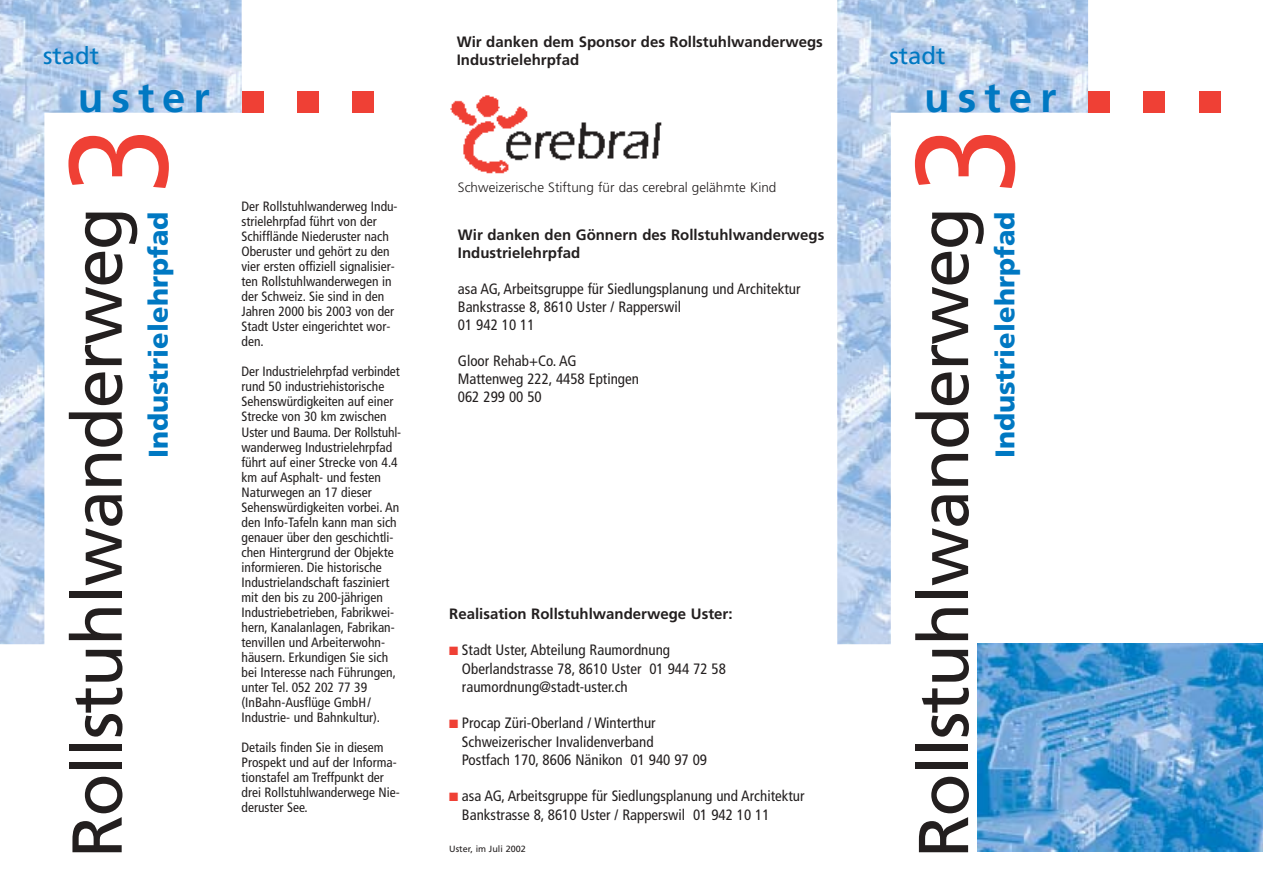
<style>
.page{position:relative;width:1263px;height:893px;background:#fff}
.page>*{position:absolute;margin:0;border:0;box-sizing:border-box;transform-origin:0 0}
.t1{font:condensed 141px "Frutiger";color:#ef4035}
.t2{font:70.5px "Frutiger";letter-spacing:-.02em;color:#231f1f}
.t3{font:700 42px "Frutiger";letter-spacing:.19em;color:#0078c2}
.t4{font:900 27px "Frutiger";color:#0078c2}
.t5{font:24px "Frutiger";color:#0078c2}
.t6{font:condensed 15px/18px "Frutiger";color:#231f1f}
.t7{font:700 15px/18px "Frutiger";color:#231f1f}
.t8{font:condensed 13.5px/15px "Frutiger";color:#231f1f}
.t9{font:300 13.5px "Frutiger";color:#231f1f}
.t10{font:9px "Frutiger";color:#231f1f}
.s1{color:#ef4035}
</style>
<div class="page">
<img style="left:450px;top:95px;width:78px;height:79px">
<img style="left:0;top:0;width:242px;height:644px">
<div style="left:242px;top:91px;width:22px;height:22px;background:#ef4035"></div>
<div style="left:297px;top:91px;width:22px;height:22px;background:#ef4035"></div>
<div style="left:353px;top:91px;width:21px;height:22px;background:#ef4035"></div>
<img style="left:837px;top:0;width:251px;height:644px">
<div style="left:1088px;top:91px;width:22px;height:22px;background:#ef4035"></div>
<div style="left:1144px;top:91px;width:21px;height:22px;background:#ef4035"></div>
<div style="left:1199px;top:91px;width:22px;height:22px;background:#ef4035"></div>
<img style="left:977px;top:643px;width:285px;height:208px">
<img style="left:502px;top:119px;width:160px;height:44px">
<h3 class="t5" style="left:43px;top:46px;width:58px">stadt</h3>
<h3 class="t3" style="left:78px;top:81px;width:134px">uster</h3>
<h1 class="t1" style="left:62px;top:193px;width:69px;rotate:-90deg">3</h1>
<h2 class="t2" style="left:69px;top:858px;width:652px;rotate:-90deg">Rollstuhlwanderweg</h2>
<h3 class="t4" style="left:148px;top:458px;width:248px;rotate:-90deg">Industrielehrpfad</h3>
<p class="t8" style="left:242px;top:200px;width:158px">Der Rollstuhlwanderweg Indu&shy;strielehrpfad führt von der<br>Schifflände Niederuster nach<br>Oberuster und gehört zu den vier ersten offiziell signalisier&shy;ten Rollstuhlwanderwegen in der Schweiz. Sie sind in den<br>Jahren 2000 bis 2003 von der<br>Stadt Uster eingerichtet wor&shy;den.</p>
<p class="t8" style="left:242px;top:365px;width:161px">Der Industrielehrpfad verbindet rund 50 industriehistorische<br>Sehenswürdigkeiten auf einer<br>Strecke von 30 km zwischen<br>Uster und Bauma. Der Rollstuhl&shy;wanderweg Industrielehrpfad führt auf einer Strecke von 4.4 km auf Asphalt- und festen<br>Naturwegen an 17 dieser<br>Sehenswürdigkeiten vorbei. An den Info-Tafeln kann man sich genauer über den geschichtli&shy;chen Hintergrund der Objekte informieren. Die historische<br>Industrielandschaft fasziniert mit den bis zu 200-jährigen<br>Industriebetrieben, Fabrikwei&shy;hern, Kanalanlagen, Fabrikan&shy;tenvillen und Arbeiterwohn&shy;häusern. Erkundigen Sie sich bei Interesse nach Führungen, unter Tel. 052 202 77 39 (InBahn-Ausflüge GmbH/<br>Industrie- und Bahnkultur).</p>
<p class="t8" style="left:242px;top:740px;width:160px">Details finden Sie in diesem<br>Prospekt und auf der Informa&shy;tionstafel am Treffpunkt der drei Rollstuhlwanderwege Nie&shy;deruster See.</p>
<p class="t7" style="left:457px;top:34px;width:368px">Wir danken dem Sponsor des Rollstuhlwanderwegs<br>Industrielehrpfad</p>
<p class="t9" style="left:458px;top:182px;width:320px">Schweizerische Stiftung für das cerebral gelähmte Kind</p>
<p class="t7" style="left:458px;top:227px;width:368px">Wir danken den Gönnern des Rollstuhlwanderwegs<br>Industrielehrpfad</p>
<p class="t6" style="left:458px;top:281px;width:344px">asa AG, Arbeitsgruppe für Siedlungsplanung und Architektur<br>Bankstrasse 8, 8610 Uster / Rapperswil<br>01 942 10 11</p>
<p class="t6" style="left:458px;top:353px;width:183px">Gloor Rehab+Co. AG<br>Mattenweg 222, 4458 Eptingen<br>062 299 00 50</p>
<p class="t7" style="left:449px;top:606px;width:285px">Realisation Rollstuhlwanderwege Uster:</p>
<p class="t6" style="left:462px;top:641px;width:266px;line-height:18.5px;text-indent:-13px"><span class="s1">■</span> Stadt Uster, Abteilung Raumordnung<br>Oberlandstrasse 78, 8610 Uster 01 944 72 58 raumordnung@stadt-uster.ch</p>
<p class="t6" style="left:462px;top:714px;width:247px;line-height:18.5px;text-indent:-13px"><span class="s1">■</span> Procap Züri-Oberland / Winterthur<br>Schweizerischer Invalidenverband<br>Postfach 170, 8606 Nänikon 01 940 97 09</p>
<p class="t6" style="left:462px;top:787px;width:344px;line-height:19px;text-indent:-13px"><span class="s1">■</span> asa AG, Arbeitsgruppe für Siedlungsplanung und Architektur<br>Bankstrasse 8, 8610 Uster / Rapperswil 01 942 10 11</p>
<p class="t10" style="left:449px;top:845px;width:78px">Uster, im Juli 2002</p>
<h3 class="t5" style="left:889px;top:46px;width:58px">stadt</h3>
<h3 class="t3" style="left:924px;top:81px;width:134px">uster</h3>
<h1 class="t1" style="left:909px;top:193px;width:69px;rotate:-90deg">3</h1>
<h2 class="t2" style="left:915px;top:858px;width:652px;rotate:-90deg">Rollstuhlwanderweg</h2>
<h3 class="t4" style="left:994px;top:458px;width:248px;rotate:-90deg">Industrielehrpfad</h3>
</div>
